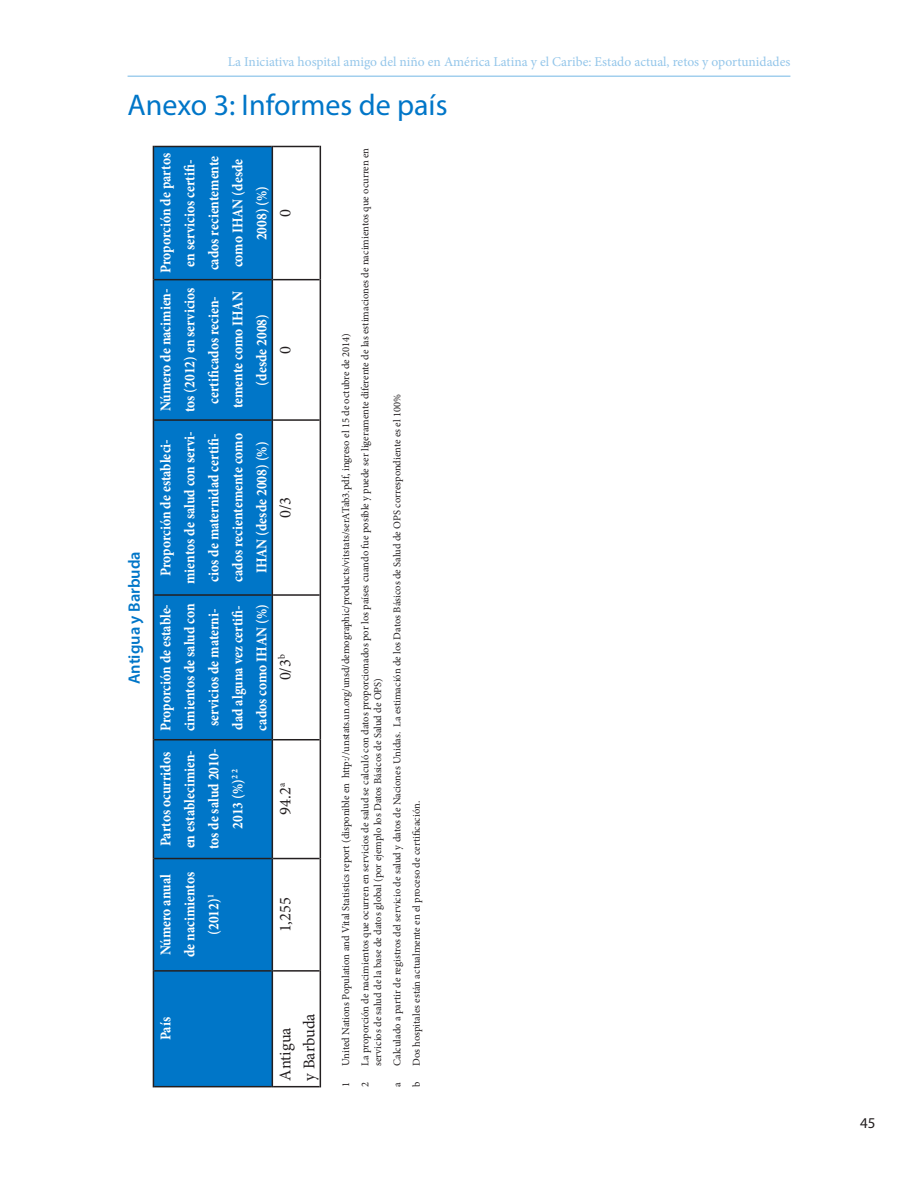
<style>
.page{position:relative;width:918px;height:1188px;background:#fff}
.page>*{position:absolute;margin:0;border:0;box-sizing:border-box;transform-origin:0 0}
.t1{font:30px "Myriad Pro";color:#0076c8}
.Table_Text{font:16.5px/24px "Minion Pro";color:#231f20}
.Cuadro_Title{font:600 16.5px "Myriad Pro";color:#0076c8}
.Table_Text-2{font:700 15px/24px "Minion Pro";color:#fff;text-align:center;scale:.9 1}
.t2{font:15px "Myriad Pro";color:#231f20}
.t3{font:13.5px "Minion Pro";color:#94c6ea}
.Footnote_2{font:10.5px/12.6px "Minion Pro";color:#231f20}
</style>
<div class="page">
<hr style="left:128px;top:76px;width:662px;height:1px;background:#73b8e5">
<div style="left:153px;top:971px;width:119px;height:116px;background:#0076c8"></div>
<div style="left:154px;top:147px;width:118px;height:823px;background:#0076c8"></div>
<hr style="left:153px;top:971px;width:1px;height:116px;background:#231f20">
<hr style="left:154px;top:1086px;width:118px;height:1px;background:#231f20">
<hr style="left:153px;top:859px;width:1px;height:112px;background:#231f20">
<hr style="left:154px;top:970px;width:118px;height:2px;background:#231f20">
<hr style="left:153px;top:740px;width:1px;height:119px;background:#231f20">
<hr style="left:154px;top:858px;width:118px;height:1px;background:#231f20">
<hr style="left:153px;top:595px;width:1px;height:145px;background:#231f20">
<hr style="left:154px;top:739px;width:118px;height:1px;background:#231f20">
<hr style="left:153px;top:420px;width:1px;height:175px;background:#231f20">
<hr style="left:154px;top:594px;width:118px;height:2px;background:#231f20">
<hr style="left:153px;top:280px;width:1px;height:140px;background:#231f20">
<hr style="left:154px;top:419px;width:118px;height:2px;background:#231f20">
<hr style="left:153px;top:146px;width:1px;height:134px;background:#231f20">
<hr style="left:154px;top:279px;width:118px;height:1px;background:#231f20">
<hr style="left:154px;top:146px;width:118px;height:1px;background:#231f20">
<hr style="left:272px;top:971px;width:1px;height:116px;background:#231f20">
<hr style="left:273px;top:1086px;width:47px;height:1px;background:#231f20">
<hr style="left:272px;top:859px;width:1px;height:112px;background:#231f20">
<hr style="left:273px;top:970px;width:47px;height:2px;background:#231f20">
<hr style="left:272px;top:740px;width:1px;height:119px;background:#231f20">
<hr style="left:273px;top:858px;width:47px;height:1px;background:#231f20">
<hr style="left:272px;top:595px;width:1px;height:145px;background:#231f20">
<hr style="left:273px;top:739px;width:47px;height:1px;background:#231f20">
<hr style="left:272px;top:420px;width:1px;height:175px;background:#231f20">
<hr style="left:273px;top:594px;width:47px;height:2px;background:#231f20">
<hr style="left:272px;top:280px;width:1px;height:140px;background:#231f20">
<hr style="left:273px;top:419px;width:47px;height:2px;background:#231f20">
<hr style="left:272px;top:146px;width:1px;height:134px;background:#231f20">
<hr style="left:273px;top:279px;width:47px;height:1px;background:#231f20">
<hr style="left:273px;top:146px;width:47px;height:1px;background:#231f20">
<hr style="left:320px;top:971px;width:1px;height:116px;background:#231f20">
<hr style="left:320px;top:859px;width:1px;height:112px;background:#231f20">
<hr style="left:320px;top:740px;width:1px;height:119px;background:#231f20">
<hr style="left:320px;top:595px;width:1px;height:145px;background:#231f20">
<hr style="left:320px;top:420px;width:1px;height:175px;background:#231f20">
<hr style="left:320px;top:280px;width:1px;height:140px;background:#231f20">
<hr style="left:320px;top:146px;width:1px;height:134px;background:#231f20">
<p class="t3" style="left:228px;top:53px;width:564px">La Iniciativa hospital amigo del niño en América Latina y el Caribe: Estado actual, retos y oportunidades</p>
<p class="t1" style="left:128px;top:87px;width:322px">Anexo 3: Informes de país</p>
<p class="Cuadro_Title" style="left:124px;top:684px;width:134px;rotate:-90deg">Antigua y Barbuda</p>
<p class="Table_Text-2" style="left:153px;top:273px;width:134px;rotate:-90deg">Proporción de partos en servicios certifi&shy;cados recientemente como IHAN (desde<br>2008) (%)</p>
<p class="Table_Text-2" style="left:153px;top:412px;width:140px;rotate:-90deg">Número de nacimien&shy;tos (2012) en servicios certificados recien&shy;temente como IHAN (desde 2008)</p>
<p class="Table_Text-2" style="left:153px;top:584px;width:172px;rotate:-90deg">Proporción de estableci&shy;mientos de salud con servi&shy;cios de maternidad certifi&shy;cados recientemente como<br>IHAN (desde 2008) (%)</p>
<p class="Table_Text-2" style="left:153px;top:731px;width:144px;rotate:-90deg">Proporción de estable&shy;cimientos de salud con servicios de materni&shy;dad alguna vez certifi&shy;cados como IHAN (%)</p>
<p class="Table_Text-2" style="left:153px;top:849px;width:113px;rotate:-90deg">Partos ocurridos en establecimien&shy;tos de salud 2010-<br>2013 (%)<sup>2</sup> <sup>2</sup></p>
<p class="Table_Text" style="left:273px;top:217px;width:9px;rotate:-90deg">0</p>
<p class="Table_Text" style="left:273px;top:354px;width:9px;rotate:-90deg">0</p>
<p class="Table_Text" style="left:273px;top:518px;width:23px;rotate:-90deg">0/3</p>
<p class="Table_Text" style="left:273px;top:680px;width:28px;rotate:-90deg">0/3<sup>b</sup></p>
<p class="Table_Text" style="left:273px;top:815px;width:33px;rotate:-90deg">94.2<sup>a</sup></p>
<p class="Table_Text-2" style="left:153px;top:957px;width:96px;rotate:-90deg">Número anual de nacimientos (2012)<sup>1</sup></p>
<p class="Table_Text" style="left:273px;top:932px;width:37px;rotate:-90deg">1,255</p>
<p class="Table_Text-2" style="left:153px;top:1040px;width:27px;rotate:-90deg">País</p>
<p class="Table_Text" style="left:273px;top:1081px;width:69px;rotate:-90deg">Antigua<br>y Barbuda</p>
<p class="Footnote_2" style="left:340px;top:1066px;width:735px;rotate:-90deg">United Nations Population and Vital Statistics report (disponible en http://unstats.un.org/unsd/demographic/products/vitstats/serATab3.pdf, ingreso el 15 de octubre de 2014)</p>
<p class="Footnote_2" style="left:340px;top:1087px;width:7px;rotate:-90deg">1</p>
<p class="Footnote_2" style="left:359px;top:1066px;width:920px;rotate:-90deg">La proporción de nacimientos que ocurren en servicios de salud se calculó con datos proporcionados por los países cuando fue posible y puede ser ligeramente diferente de las estimaciones de nacimientos que ocurren en servicios de salud de la base de datos global (por ejemplo los Datos Básicos de Salud de OPS)</p>
<p class="Footnote_2" style="left:359px;top:1087px;width:7px;rotate:-90deg">2</p>
<p class="Footnote_2" style="left:391px;top:1066px;width:674px;rotate:-90deg">Calculado a partir de registros del servicio de salud y datos de Naciones Unidas. La estimación de los Datos Básicos de Salud de OPS correspondiente es el 100%</p>
<p class="Footnote_2" style="left:391px;top:1087px;width:6px;rotate:-90deg">a</p>
<p class="Footnote_2" style="left:410px;top:1066px;width:267px;rotate:-90deg">Dos hospitales están actualmente en el proceso de certificación.</p>
<p class="Footnote_2" style="left:410px;top:1087px;width:7px;rotate:-90deg">b</p>
<h3 class="t2" style="left:860px;top:1113px;width:17px">45</h3>
</div>
